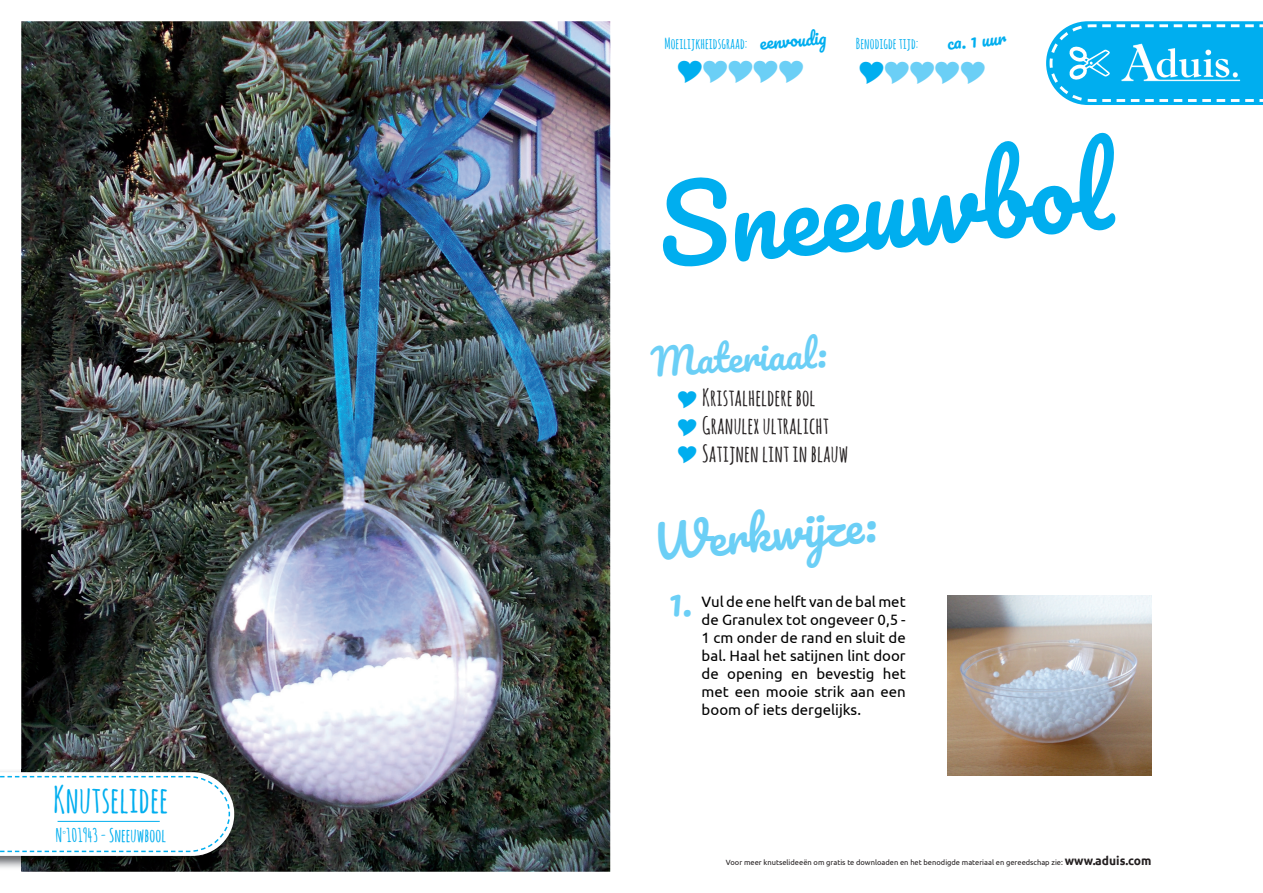
<style>
.page{position:relative;width:1263px;height:893px;background:#fff}
.page>*{position:absolute;margin:0;border:0;box-sizing:border-box;transform-origin:0 0}
.t1{font:102.6px "Pacifico";color:#00aeef}
.t2{font:45.45px "Pacifico";color:#6bcff6}
.t3{font:36.75px "Pacifico";color:#6bcff6}
.t4{font:700 36.45px "Amatic SC";color:#00aeef}
.t5{font:700 23.25px/27.9px "Amatic SC";color:#231f20}
.t6{font:700 18.45px "Amatic SC";color:#00aeef}
.t7{font:17.25px "Pacifico";color:#00aeef}
.t8{font:15px/18px "Ubuntu";color:#000;text-align:justify}
.t9{font:700 15px "Amatic SC";color:#00aeef}
.t10{font:7.5px "Ubuntu";color:#231f20}
.s1{font-weight:700;font-size:12px}
</style>
<div class="page">
<img style="left:21px;top:21px;width:589px;height:851px">
<img style="left:0;top:769px;width:229px;height:101px">
<svg style="left:0;top:772px;width:234px;height:84px"></svg>
<hr style="left:58px;top:821px;width:102px;height:1px;background:#00aeef">
<svg style="left:1046px;top:21px;width:217px;height:84px;background:#2dbcf1"></svg>
<img style="left:947px;top:595px;width:204px;height:180px">
<h3 class="t4" style="left:53px;top:773px;width:117px">Knutselidee</h3>
<p class="t6" style="left:55px;top:822px;width:112px">N<sup>°</sup>101943 - Sneeuwbool</p>
<p class="t9" style="left:664px;top:33px;width:84px">Moeilijkheidsgraad:</p>
<p class="t7" style="left:759px;top:34px;width:68px;rotate:-5deg">eenvoudig</p>
<p class="t9" style="left:856px;top:33px;width:64px">Benodigde tijd:</p>
<p class="t7" style="left:946px;top:34px;width:60px;rotate:-5deg">ca. 1 uur</p>
<h1 class="t1" style="left:653px;top:173px;width:456px;rotate:-5deg">Sneeuwbol</h1>
<h3 class="t3" style="left:650px;top:343px;width:177px;rotate:-3deg">Materiaal:</h3>
<h3 class="t5" style="left:702px;top:383px;width:148px">Kristalheldere bol<br>Granulex ultralicht<br>Satijnen lint in blauw</h3>
<h2 class="t2" style="left:651px;top:519px;width:225px;rotate:-5deg">Werkwijze:</h2>
<p class="t8" style="left:702px;top:592px;width:206px">Vul de ene helft van de bal met de Granulex tot ongeveer 0,5 - 1 cm onder de rand en sluit de bal. Haal het satijnen lint door de opening en bevestig het met een mooie strik aan een boom of iets dergelijks.</p>
<p class="t10" style="left:726px;top:858px;width:427px">Voor meer knutselideeën om gratis te downloaden en het benodigde materiaal en gereedschap zie: <span class="s1">www.aduis.com</span></p>
</div>
